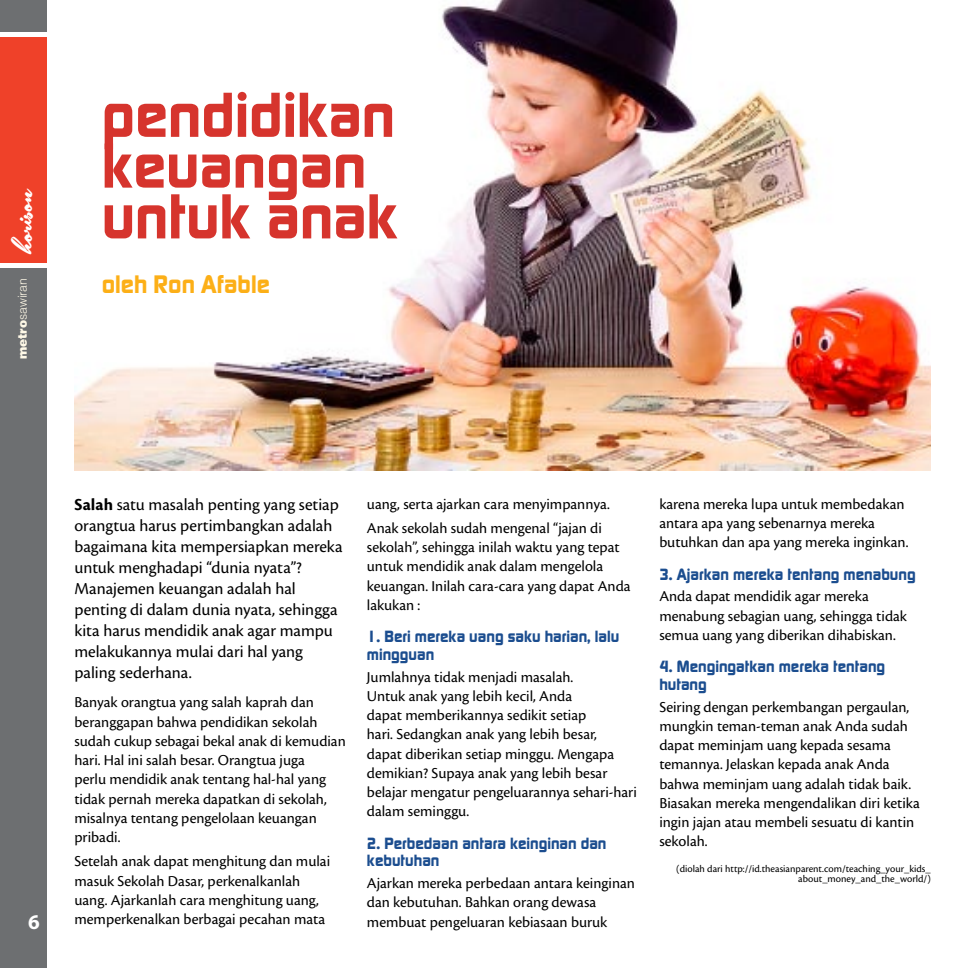
<style>
.page{position:relative;width:968px;height:968px;background:#fff}
.page>*{position:absolute;margin:0;border:0;box-sizing:border-box;transform-origin:0 0}
.Judul{font:700 61.25px/50.8px "Danley";color:#d6342d}
.t1{font:36.75px "Southern Aire Personal Use Only";color:#fff}
.Judul-2{font:700 24.5px "Danley";color:#fcaf17}
.paragraf_awal{font:17.5px/21px "Cronos Pro";color:#000}
.paragraf_isi{font:15.75px/19.2px "Cronos Pro";color:#000}
.sub_Kuning{font:700 15.75px/17.5px "Danley";color:#1b4d8f}
.t2{font:300 12.25px "Helvetica LT Std";color:#fff9e7}
.Paragraf_sumber{font:10.5px/10.5px "Cronos Pro";color:#000;text-align:right}
.s1{font-weight:900}
.s2{font-weight:700}
</style>
<div class="page">
<img style="left:74px;top:0;width:856px;height:470px">
<div style="left:0;top:268px;width:47px;height:699px;background:#6d6f71"></div>
<div style="left:0;top:0;width:47px;height:32px;background:#6d6f71"></div>
<div style="left:0;top:37px;width:47px;height:226px;background:#ef4129"></div>
<p class="t1" style="left:5px;top:253px;width:67px;rotate:-90deg">horison</p>
<p class="t2" style="left:15px;top:359px;width:83px;rotate:-90deg"><span class="s1">metro</span>sawiran</p>
<p class="Judul" style="left:102px;top:89px;width:298px">pendidikan keuangan untuk anak</p>
<p class="Judul-2" style="left:102px;top:269px;width:170px">oleh Ron Afable</p>
<p class="paragraf_awal" style="left:74px;top:494px;width:269px"><span class="s2">Salah</span> satu masalah penting yang setiap orangtua harus pertimbangkan adalah bagaimana kita mempersiapkan mereka untuk menghadapi “dunia nyata”?<br>Manajemen keuangan adalah hal penting di dalam dunia nyata, sehingga kita harus mendidik anak agar mampu melakukannya mulai dari hal yang paling sederhana.</p>
<p class="paragraf_isi" style="left:74px;top:692px;width:273px">Banyak orangtua yang salah kaprah dan beranggapan bahwa pendidikan sekolah sudah cukup sebagai bekal anak di kemudian hari. Hal ini salah besar. Orangtua juga<br>perlu mendidik anak tentang hal-hal yang tidak pernah mereka dapatkan di sekolah, misalnya tentang pengelolaan keuangan pribadi.</p>
<p class="paragraf_isi" style="left:74px;top:851px;width:257px">Setelah anak dapat menghitung dan mulai masuk Sekolah Dasar, perkenalkanlah uang. Ajarkanlah cara menghitung uang, memperkenalkan berbagai pecahan mata</p>
<p class="paragraf_isi" style="left:367px;top:494px;width:244px">uang, serta ajarkan cara menyimpannya.</p>
<p class="paragraf_isi" style="left:367px;top:518px;width:265px">Anak sekolah sudah mengenal “jajan di sekolah”, sehingga inilah waktu yang tepat untuk mendidik anak dalam mengelola keuangan. Inilah cara-cara yang dapat Anda lakukan :</p>
<p class="sub_Kuning" style="left:367px;top:627px;width:254px">1. Beri mereka uang saku harian, lalu mingguan</p>
<p class="paragraf_isi" style="left:367px;top:667px;width:271px">Jumlahnya tidak menjadi masalah.<br>Untuk anak yang lebih kecil, Anda<br>dapat memberikannya sedikit setiap<br>hari. Sedangkan anak yang lebih besar,<br>dapat diberikan setiap minggu. Mengapa demikian? Supaya anak yang lebih besar belajar mengatur pengeluarannya sehari-hari dalam seminggu.</p>
<p class="sub_Kuning" style="left:367px;top:834px;width:241px">2. Perbedaan antara keinginan dan kebutuhan</p>
<p class="paragraf_isi" style="left:367px;top:873px;width:269px">Ajarkan mereka perbedaan antara keinginan dan kebutuhan. Bahkan orang dewasa membuat pengeluaran kebiasaan buruk</p>
<p class="paragraf_isi" style="left:659px;top:494px;width:250px">karena mereka lupa untuk membedakan antara apa yang sebenarnya mereka butuhkan dan apa yang mereka inginkan.</p>
<p class="sub_Kuning" style="left:659px;top:565px;width:258px">3. Ajarkan mereka tentang menabung</p>
<p class="paragraf_isi" style="left:659px;top:586px;width:249px">Anda dapat mendidik agar mereka menabung sebagian uang, sehingga tidak semua uang yang diberikan dihabiskan.</p>
<p class="sub_Kuning" style="left:659px;top:657px;width:227px">4. Mengingatkan mereka tentang hutang</p>
<p class="paragraf_isi" style="left:659px;top:697px;width:262px">Seiring dengan perkembangan pergaulan, mungkin teman-teman anak Anda sudah dapat meminjam uang kepada sesama temannya. Jelaskan kepada anak Anda bahwa meminjam uang adalah tidak baik.<br>Biasakan mereka mengendalikan diri ketika ingin jajan atau membeli sesuatu di kantin sekolah.</p>
<p class="Paragraf_sumber" style="left:676px;top:863px;width:256px">(diolah dari http://id.theasianparent.com/teaching_your_kids_ about_money_and_the_world/)</p>
</div>
